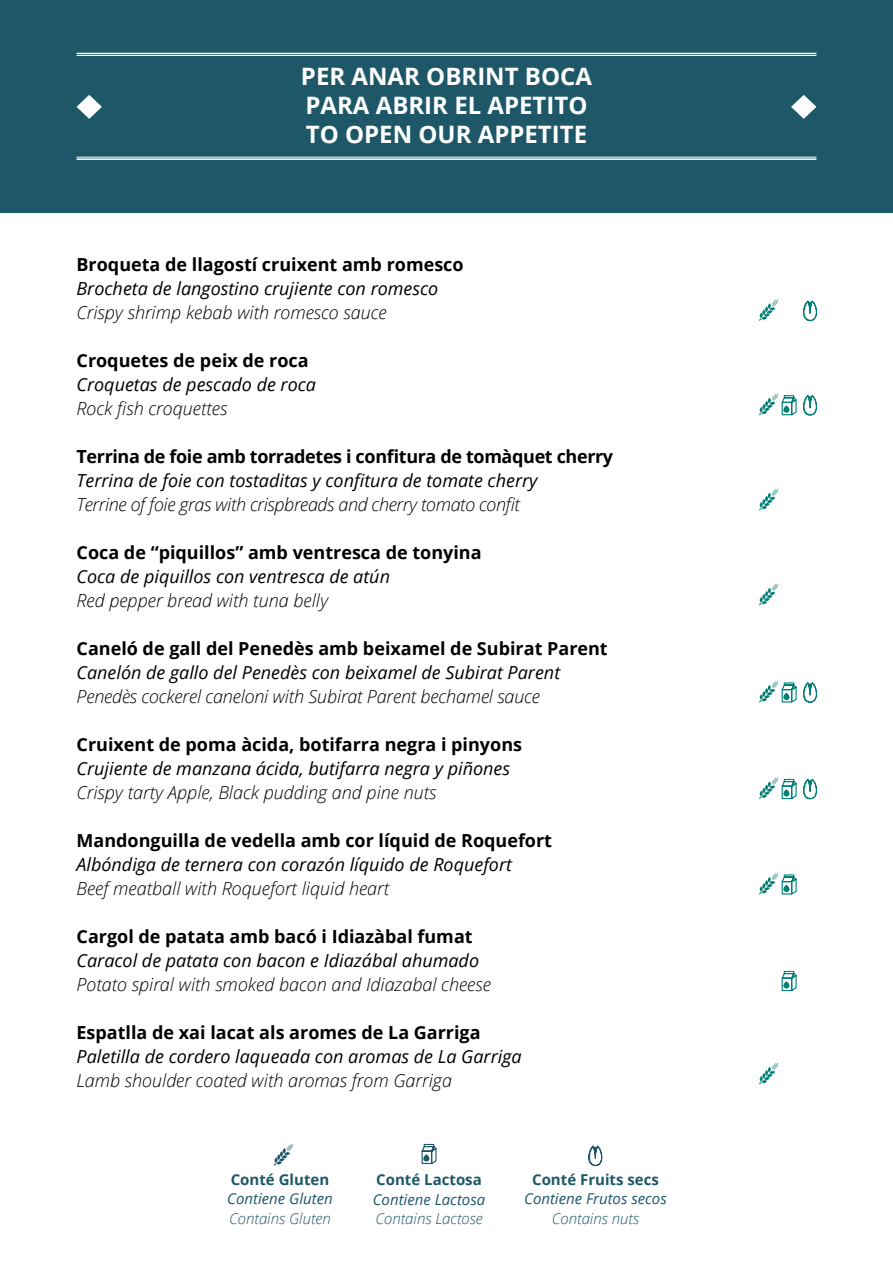
<style>
.page{position:relative;width:893px;height:1263px;background:#fff}
.page>*{position:absolute;margin:0;border:0;box-sizing:border-box;transform-origin:0 0}
.t1{font:700 24px/28.8px "Open Sans";color:#fff}
.t2{font:italic 18px "Open Sans";color:#000}
.t3{font:700 18px "Open Sans";color:#000}
.t4{font:italic 300 18px "Open Sans";color:#000}
.t5{font:italic 300 18px "Open Sans";letter-spacing:-.02em;color:#000}
.t6{font:700 18px "Open Sans";letter-spacing:-.02em;color:#000}
.t7{font:italic 15px "Open Sans";color:#1e5768}
.t8{font:italic 300 15px "Open Sans";color:#1e5768}
.t9{font:700 15px "Open Sans";color:#1e5768}
</style>
<div class="page">
<div style="left:0;top:0;width:893px;height:213px;background:#1e5768"></div>
<hr style="left:77px;top:157px;width:739px;height:1px;background:#fff">
<hr style="left:77px;top:158px;width:739px;height:2px;background:#fff">
<hr style="left:77px;top:55px;width:739px;height:1px;background:#fff">
<hr style="left:77px;top:53px;width:739px;height:1px;background:#fff">
<svg style="left:791px;top:95px;width:25px;height:24px"></svg>
<svg style="left:77px;top:95px;width:25px;height:24px"></svg>
<svg style="left:803px;top:300px;width:14px;height:21px"></svg>
<svg style="left:759px;top:300px;width:19px;height:21px"></svg>
<svg style="left:759px;top:489px;width:19px;height:22px"></svg>
<svg style="left:759px;top:873px;width:38px;height:22px"></svg>
<div style="left:783px;top:885px;width:6px;height:7px;border:1px solid #008076;border-radius:2px"></div>
<svg style="left:759px;top:394px;width:58px;height:22px"></svg>
<div style="left:783px;top:405px;width:6px;height:8px;border:1px solid #008076;border-radius:2px"></div>
<svg style="left:759px;top:681px;width:58px;height:22px"></svg>
<div style="left:783px;top:693px;width:6px;height:7px;border:1px solid #008076;border-radius:2px"></div>
<svg style="left:781px;top:970px;width:16px;height:22px"></svg>
<div style="left:783px;top:981px;width:6px;height:7px;border:1px solid #008076;border-radius:2px"></div>
<svg style="left:759px;top:584px;width:19px;height:22px"></svg>
<svg style="left:759px;top:778px;width:58px;height:22px"></svg>
<div style="left:783px;top:789px;width:6px;height:7px;border:1px solid #008076;border-radius:2px"></div>
<svg style="left:759px;top:1063px;width:19px;height:22px"></svg>
<svg style="left:274px;top:1144px;width:19px;height:22px"></svg>
<svg style="left:421px;top:1143px;width:16px;height:22px"></svg>
<div style="left:423px;top:1154px;width:6px;height:7px;border:1px solid #1e5768;border-radius:2px"></div>
<svg style="left:588px;top:1145px;width:15px;height:21px"></svg>
<h1 class="t1" style="left:301px;top:62px;width:293px">per anar obrint boca para abrir el apetito<br>To open our appetite</h1>
<p class="t3" style="left:77px;top:252px;width:389px">Broqueta de llagostí cruixent amb romesco</p>
<p class="t2" style="left:77px;top:276px;width:363px">Brocheta de langostino crujiente con romesco</p>
<p class="t4" style="left:77px;top:300px;width:312px">Crispy shrimp kebab with romesco sauce</p>
<p class="t3" style="left:77px;top:348px;width:234px">Croquetes de peix de roca</p>
<p class="t2" style="left:77px;top:372px;width:241px">Croquetas de pescado de roca</p>
<p class="t4" style="left:77px;top:396px;width:152px">Rock fish croquettes</p>
<p class="t6" style="left:77px;top:444px;width:538px">Terrina de foie amb torradetes i confitura de tomàquet cherry</p>
<p class="t2" style="left:77px;top:468px;width:463px">Terrina de foie con tostaditas y confitura de tomate cherry</p>
<p class="t5" style="left:77px;top:492px;width:445px">Terrine of foie gras with crispbreads and cherry tomato confit</p>
<p class="t3" style="left:77px;top:540px;width:407px">Coca de “piquillos” amb ventresca de tonyina</p>
<p class="t2" style="left:77px;top:564px;width:315px">Coca de piquillos con ventresca de atún</p>
<p class="t4" style="left:77px;top:588px;width:253px">Red pepper bread with tuna belly</p>
<p class="t3" style="left:77px;top:636px;width:533px">Caneló de gall del Penedès amb beixamel de Subirat Parent</p>
<p class="t2" style="left:77px;top:660px;width:485px">Canelón de gallo del Penedès con beixamel de Subirat Parent</p>
<p class="t4" style="left:77px;top:684px;width:465px">Penedès cockerel caneloni with Subirat Parent bechamel sauce</p>
<p class="t3" style="left:77px;top:732px;width:447px">Cruixent de poma àcida, botifarra negra i pinyons</p>
<p class="t2" style="left:77px;top:756px;width:435px">Crujiente de manzana ácida, butifarra negra y piñones</p>
<p class="t4" style="left:77px;top:780px;width:361px">Crispy tarty Apple, Black pudding and pine nuts</p>
<p class="t3" style="left:77px;top:828px;width:477px">Mandonguilla de vedella amb cor líquid de Roquefort</p>
<p class="t2" style="left:77px;top:852px;width:437px">Albóndiga de ternera con corazón líquido de Roquefort</p>
<p class="t4" style="left:77px;top:876px;width:314px">Beef meatball with Roquefort liquid heart</p>
<p class="t3" style="left:77px;top:924px;width:398px">Cargol de patata amb bacó i Idiazàbal fumat</p>
<p class="t2" style="left:77px;top:948px;width:404px">Caracol de patata con bacon e Idiazábal ahumado</p>
<p class="t4" style="left:77px;top:972px;width:416px">Potato spiral with smoked bacon and Idiazabal cheese</p>
<p class="t3" style="left:77px;top:1020px;width:406px">Espatlla de xai lacat als aromes de La Garriga</p>
<p class="t2" style="left:77px;top:1044px;width:447px">Paletilla de cordero laqueada con aromas de La Garriga</p>
<p class="t4" style="left:77px;top:1068px;width:377px">Lamb shoulder coated with aromas from Garriga</p>
<p class="t9" style="left:231px;top:1169px;width:100px">Conté Gluten</p>
<p class="t7" style="left:227px;top:1189px;width:107px">Contiene Gluten</p>
<p class="t8" style="left:229px;top:1208px;width:103px">Contains Gluten</p>
<p class="t9" style="left:376px;top:1169px;width:107px">Conté Lactosa</p>
<p class="t7" style="left:373px;top:1189px;width:114px">Contiene Lactosa</p>
<p class="t8" style="left:376px;top:1208px;width:109px">Contains Lactose</p>
<p class="t9" style="left:532px;top:1169px;width:128px">Conté Fruits secs</p>
<p class="t7" style="left:524px;top:1189px;width:144px">Contiene Frutos secos</p>
<p class="t8" style="left:552px;top:1208px;width:89px">Contains nuts</p>
</div>
